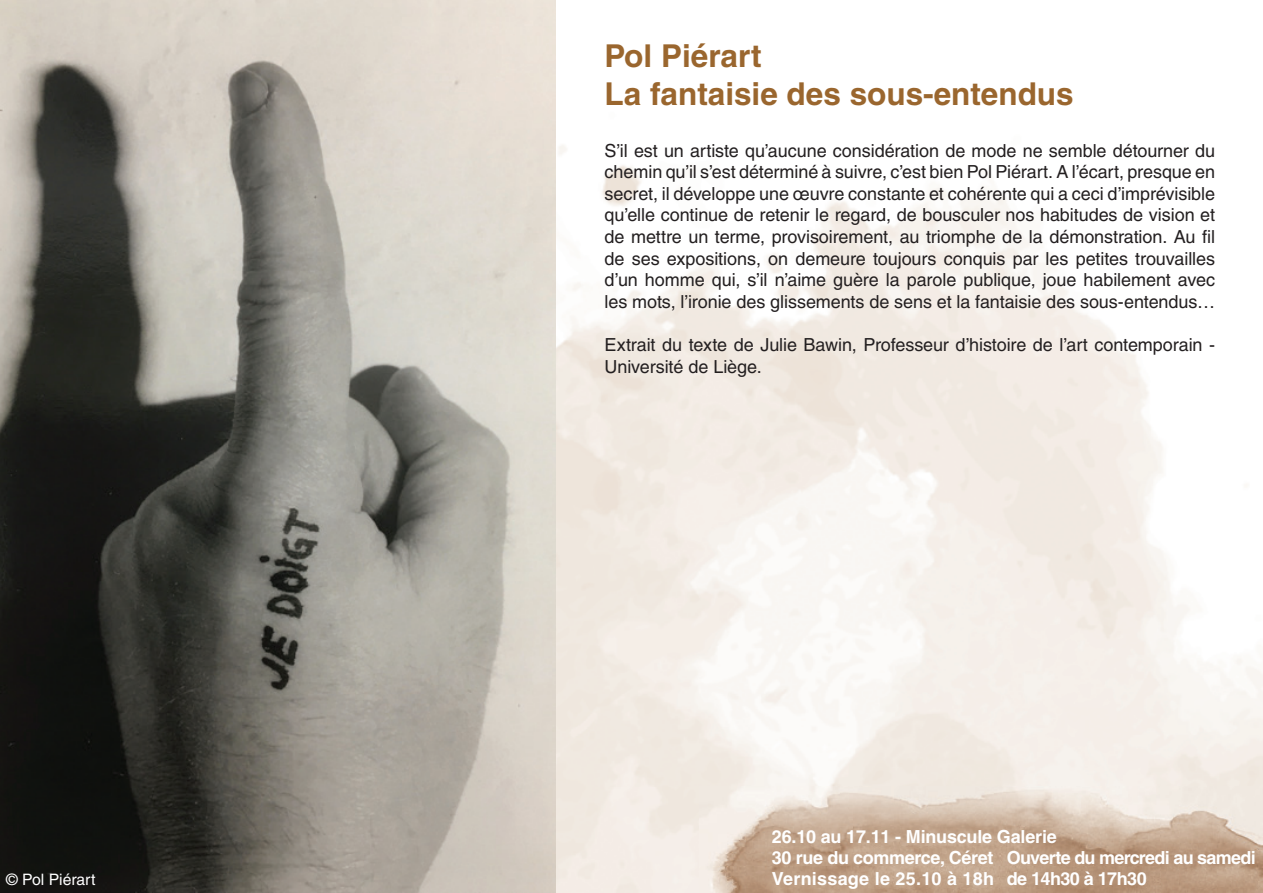
<style>
.page{position:relative;width:1263px;height:893px;background:#fff}
.page>*{position:absolute;margin:0;border:0;box-sizing:border-box;transform-origin:0 0}
.t1{font:700 31.5px/37.8px "Helvetica LT";color:#9a662e}
.t2{font:18px/21.6px "Helvetica LT";letter-spacing:-.005em;color:#231f20;text-align:justify}
.t3{font:700 18px/21px "Helvetica LT";letter-spacing:-.02em;color:#fff}
.t4{font:700 18px "Helvetica LT";letter-spacing:-.04em;color:#fff}
.t5{font:15.75px "Helvetica LT";color:#fff}
</style>
<div class="page">
<img style="left:556px;top:787px;width:707px;height:106px">
<img style="left:0;top:0;width:556px;height:893px">
<h1 class="t1" style="left:604px;top:36px;width:471px">Pol Piérart<br>La fantaisie des sous-entendus</h1>
<p class="t2" style="left:604px;top:139px;width:612px">S’il est un artiste qu’aucune considération de mode ne semble détourner du chemin qu’il s’est déterminé à suivre, c’est bien Pol Piérart. A l’écart, presque en secret, il développe une œuvre constante et cohérente qui a ceci d’imprévisible qu’elle continue de retenir le regard, de bousculer nos habitudes de vision et de mettre un terme, provisoirement, au triomphe de la démonstration. Au fil de ses expositions, on demeure toujours conquis par les petites trouvailles d’un homme qui, s’il n’aime guère la parole publique, joue habilement avec les mots, l’ironie des glissements de sens et la fantaisie des sous-entendus…</p>
<p class="t2" style="left:604px;top:334px;width:612px">Extrait du texte de Julie Bawin, Professeur d’histoire de l’art contemporain -<br>Université de Liège.</p>
<p class="t3" style="left:772px;top:826px;width:287px">26.10 au 17.11 - Minuscule Galerie<br>30 rue du commerce, Céret<br>Vernissage le 25.10 à 18h</p>
<p class="t4" style="left:1007px;top:847px;width:250px">Ouverte du mercredi au samedi</p>
<p class="t5" style="left:6px;top:870px;width:91px">© Pol Piérart</p>
<p class="t3" style="left:1007px;top:868px;width:141px">de 14h30 à 17h30</p>
</div>
